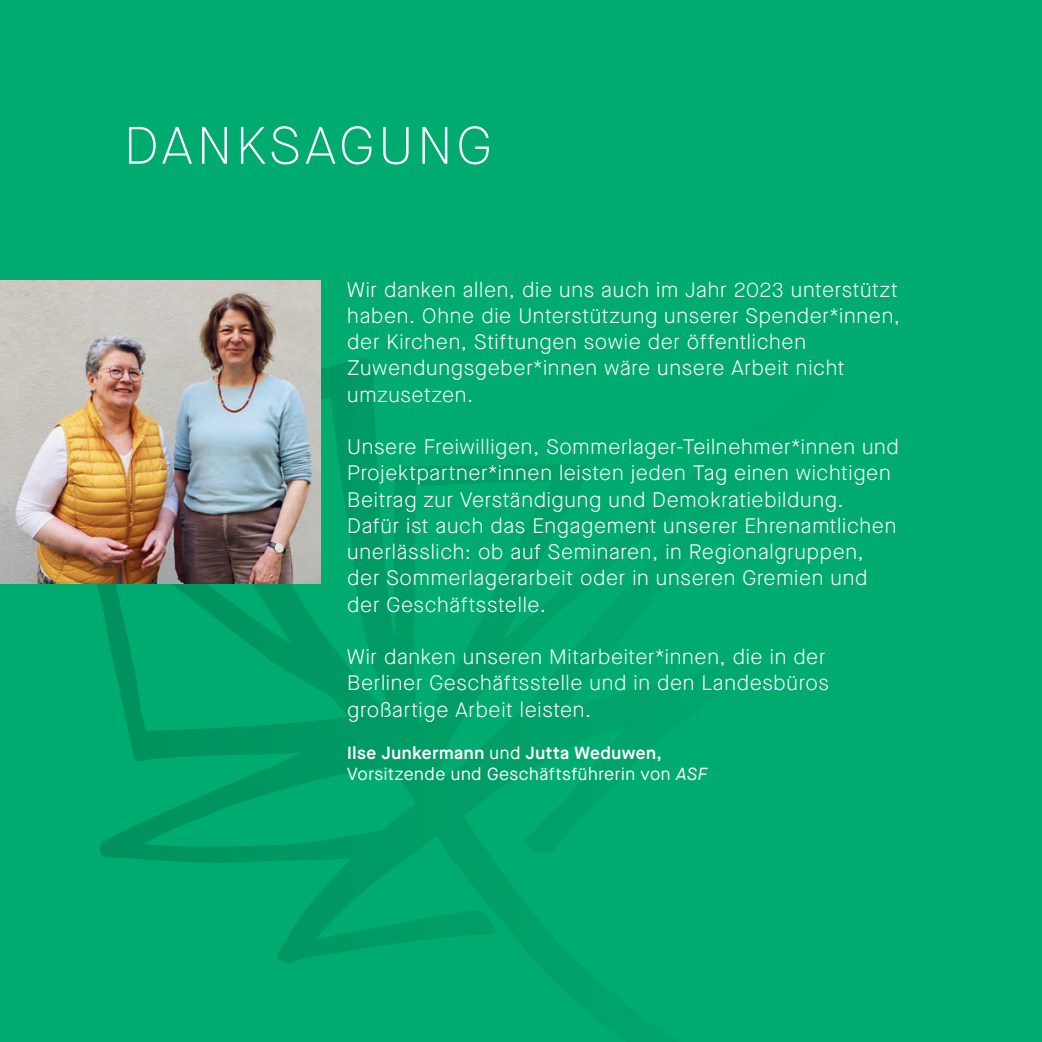
<style>
.page{position:relative;width:1042px;height:1042px;background:#00ab6f}
.page>*{position:absolute;margin:0;border:0;box-sizing:border-box;transform-origin:0 0}
.t1{font:100 52.5px "Maison Neue";letter-spacing:.08em;color:#fff}
.t2{font:300 21px/26.2px "Maison Neue";letter-spacing:.035em;color:#fff}
.t3{font:17.5px/21px "Maison Neue";letter-spacing:.03em;color:#fff}
.s1{font-weight:600}
.s2{font-style:italic}
</style>
<div class="page">
<svg style="left:81px;top:379px;width:449px;height:584px"></svg>
<img style="left:0;top:281px;width:320px;height:302px">
<h1 class="t1" style="left:124px;top:112px;width:369px">DANKSAGUNG</h1>
<p class="t2" style="left:347px;top:276px;width:554px">Wir danken allen, die uns auch im Jahr 2023 unterstützt haben. Ohne die Unterstützung unserer Spender*innen, der Kirchen, Stiftungen sowie der öffentlichen Zuwendungsgeber*innen wäre unsere Arbeit nicht umzusetzen.</p>
<p class="t2" style="left:347px;top:434px;width:553px">Unsere Freiwilligen, Sommerlager-Teilnehmer*innen und Projektpartner*innen leisten jeden Tag einen wichtigen Beitrag zur Verständigung und Demokratiebildung.<br>Dafür ist auch das Engagement unserer Ehrenamtlichen unerlässlich: ob auf Seminaren, in Regionalgruppen, der Sommerlagerarbeit oder in unseren Gremien und der Geschäftsstelle.</p>
<p class="t2" style="left:347px;top:644px;width:483px">Wir danken unseren Mitarbeiter*innen, die in der<br>Berliner Geschäftsstelle und in den Landesbüros großartige Arbeit leisten.</p>
<p class="t3" style="left:347px;top:742px;width:361px"><span class="s1">Ilse Junkermann</span> und <span class="s1">Jutta Weduwen,<br></span>Vorsitzende und Geschäftsführerin von <span class="s2">ASF</span></p>
</div>
